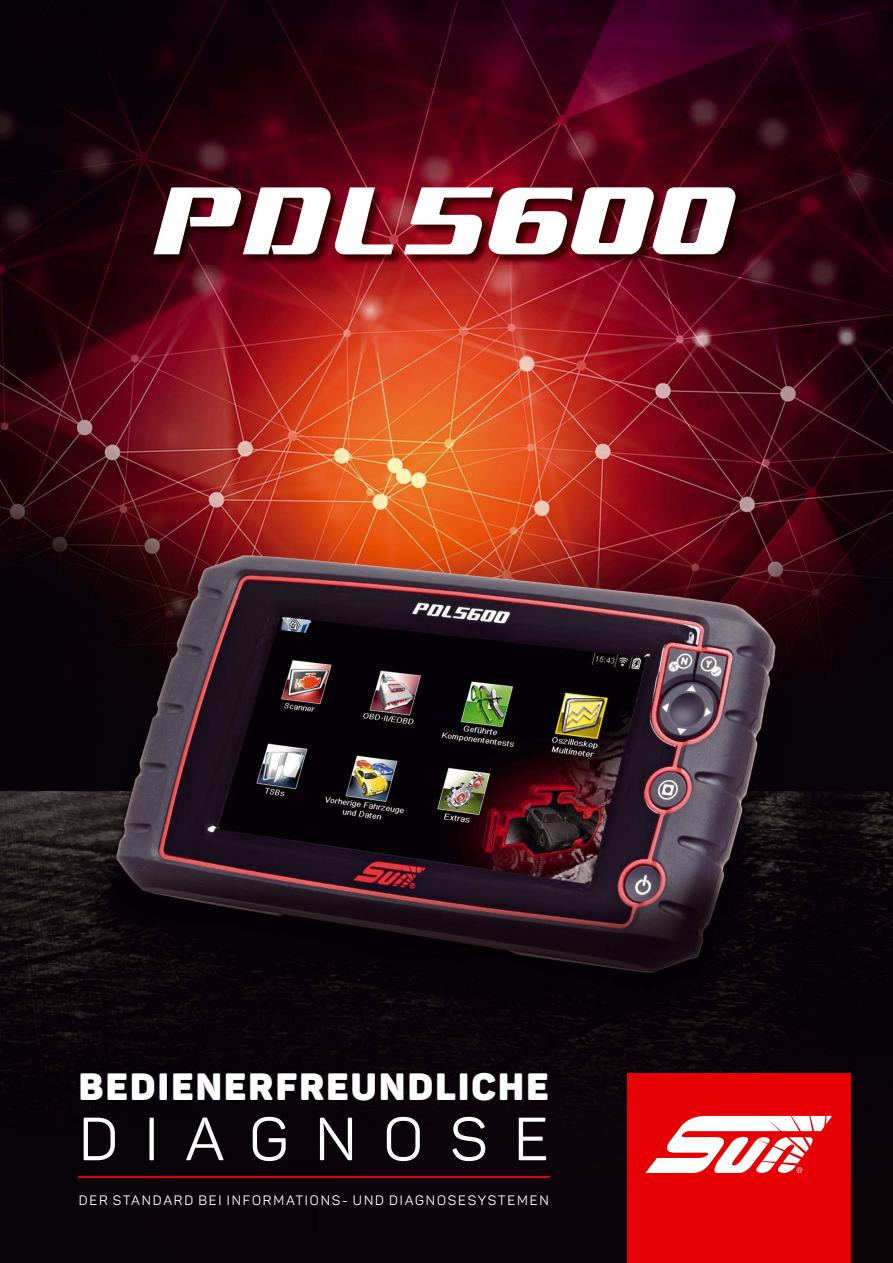
<style>
.page{position:relative;width:893px;height:1263px;background:#fff}
.page>*{position:absolute;margin:0;border:0;box-sizing:border-box;transform-origin:0 0}
.t1{font:60px "Panton";letter-spacing:.445em;color:#fff}
.t2{font:900 37.5px "Panton";letter-spacing:.06em;color:#fff}
.t3{font:13.5px "Panton";letter-spacing:.14em;color:#fff}
</style>
<div class="page">
<img style="left:0;top:0;width:893px;height:1263px">
<div style="left:627px;top:1074px;width:223px;height:189px;background:#e60005"></div>
<svg style="left:645px;top:1116px;width:187px;height:57px"></svg>
<hr style="left:79px;top:1176px;width:471px;height:2px;background:#e60005">
<img style="left:155px;top:189px;width:591px;height:76px">
<svg style="left:153px;top:187px;width:241px;height:67px"></svg>
<svg style="left:404px;top:187px;width:333px;height:67px"></svg>
<h2 class="t2" style="left:79px;top:1070px;width:471px">BEDIENERFREUNDLICHE</h2>
<h1 class="t1" style="left:79px;top:1111px;width:471px">DIAGNOSE</h1>
<p class="t3" style="left:79px;top:1193px;width:471px">DER STANDARD BEI INFORMATIONS- UND DIAGNOSESYSTEMEN</p>
</div>
